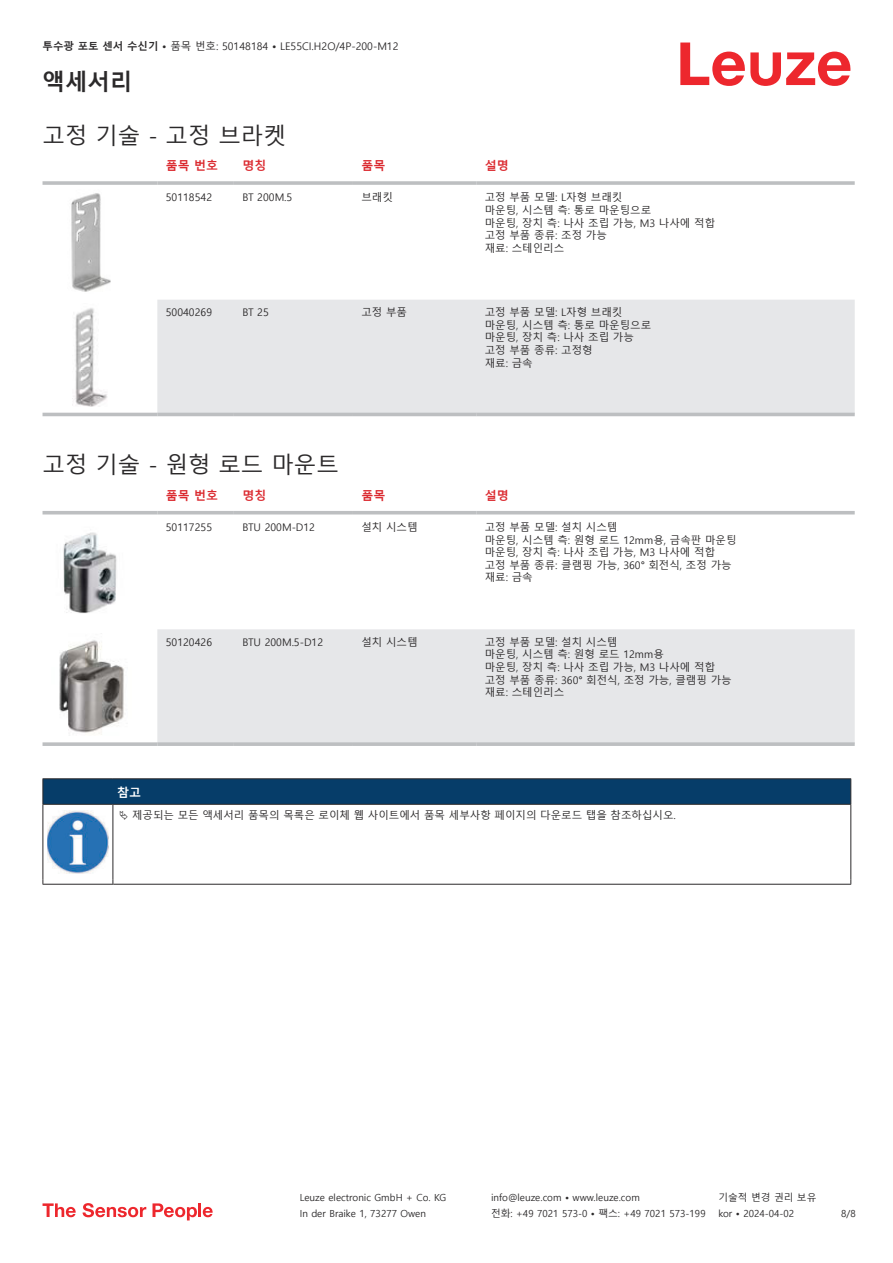
<style>
.page{position:relative;width:893px;height:1263px;background:#fff}
.page>*{position:absolute;margin:0;border:0;box-sizing:border-box;transform-origin:0 0}
.t1{font:22.5px "Malgun Gothic";color:#2b292a}
.t2{font:700 22.5px "Malgun Gothic";color:#2b292a}
.t3{font:700 12px "Malgun Gothic";color:#db2a30}
.t4{font:700 12px "Malgun Gothic";color:#fff}
.t5{font:10.5px/12.6px "Malgun Gothic";color:#2b292a}
.t6{font:9.75px "Malgun Gothic";color:#2b292a}
.s1{font-weight:700}
</style>
<div class="page">
<svg style="left:680px;top:43px;width:170px;height:43px"></svg>
<svg style="left:43px;top:398px;width:812px;height:19px"></svg>
<div style="left:157px;top:300px;width:698px;height:113px;background:#e6e7e9"></div>
<hr style="left:43px;top:181px;width:114px;height:4px;background:#bdbfc1">
<hr style="left:157px;top:181px;width:77px;height:4px;background:#c8cacb">
<hr style="left:234px;top:181px;width:119px;height:4px;background:#c3c5c6">
<hr style="left:353px;top:181px;width:123px;height:4px;background:#bdbfc1">
<hr style="left:476px;top:181px;width:379px;height:4px;background:#c8cacb">
<hr style="left:43px;top:413px;width:114px;height:3px;background:#bdbfc1">
<hr style="left:157px;top:413px;width:77px;height:3px;background:#bdbfc1">
<hr style="left:234px;top:413px;width:119px;height:3px;background:#bdbfc1">
<hr style="left:353px;top:413px;width:123px;height:3px;background:#bdbfc1">
<hr style="left:476px;top:413px;width:379px;height:3px;background:#bdbfc1">
<img style="left:71px;top:193px;width:40px;height:99px">
<img style="left:73px;top:308px;width:37px;height:102px">
<div style="left:157px;top:629px;width:698px;height:113px;background:#e6e7e9"></div>
<hr style="left:43px;top:511px;width:114px;height:3px;background:#bdbfc1">
<hr style="left:157px;top:511px;width:77px;height:3px;background:#bdbfc1">
<hr style="left:234px;top:511px;width:119px;height:3px;background:#bdbfc1">
<hr style="left:353px;top:511px;width:123px;height:3px;background:#bdbfc1">
<hr style="left:476px;top:511px;width:379px;height:3px;background:#bdbfc1">
<svg style="left:43px;top:742px;width:114px;height:4px"></svg>
<hr style="left:157px;top:742px;width:77px;height:4px;background:#bdbfc1">
<hr style="left:234px;top:742px;width:119px;height:4px;background:#bdbfc1">
<svg style="left:353px;top:742px;width:123px;height:4px"></svg>
<hr style="left:476px;top:742px;width:379px;height:4px;background:#bdbfc1">
<img style="left:63px;top:532px;width:54px;height:82px">
<img style="left:59px;top:640px;width:65px;height:95px">
<svg style="left:44px;top:805px;width:806px;height:79px"></svg>
<hr style="left:43px;top:778px;width:70px;height:1px;background:#2b292a">
<hr style="left:43px;top:804px;width:70px;height:1px;background:#2b292a">
<hr style="left:113px;top:778px;width:738px;height:1px;background:#2b292a">
<svg style="left:43px;top:779px;width:808px;height:25px;background:#063c67"></svg>
<hr style="left:113px;top:804px;width:738px;height:1px;background:#2b292a">
<hr style="left:43px;top:805px;width:1px;height:75px;background:#2b292a">
<hr style="left:113px;top:805px;width:1px;height:75px;background:#2b292a">
<hr style="left:850px;top:805px;width:1px;height:75px;background:#2b292a">
<hr style="left:43px;top:884px;width:70px;height:1px;background:#2b292a">
<hr style="left:113px;top:884px;width:738px;height:1px;background:#2b292a">
<img style="left:47px;top:811px;width:61px;height:62px">
<div style="left:115px;top:805px;width:734px;height:20px;background:#fff"></div>
<svg style="left:43px;top:1203px;width:33px;height:14px"></svg>
<svg style="left:83px;top:1203px;width:63px;height:14px"></svg>
<svg style="left:153px;top:1203px;width:44px;height:17px"></svg>
<hr style="left:198px;top:1203px;width:3px;height:14px;background:#ed272d">
<svg style="left:203px;top:1207px;width:10px;height:10px"></svg>
<p class="t5" style="left:43px;top:40px;width:358px"><span class="s1">투수광 포토 센서 수신기 •</span> 품목 번호: 50148184 <span class="s1">•</span> LE55CI.H2O/4P-200-M12</p>
<h1 class="t2" style="left:43px;top:69px;width:91px">액세서리</h1>
<h1 class="t1" style="left:43px;top:123px;width:245px">고정 기술 - 고정 브라켓</h1>
<p class="t3" style="left:166px;top:159px;width:54px">품목 번호</p>
<p class="t3" style="left:242px;top:159px;width:25px">명칭</p>
<p class="t3" style="left:361px;top:159px;width:25px">품목</p>
<p class="t3" style="left:485px;top:159px;width:25px">설명</p>
<p class="t5" style="left:166px;top:191px;width:48px">50118542</p>
<p class="t5" style="left:242px;top:191px;width:51px">BT 200M.5</p>
<p class="t5" style="left:361px;top:191px;width:33px">브래킷</p>
<p class="t5" style="left:485px;top:191px;width:232px">고정 부품 모델: L자형 브래킷<br>마운팅, 시스템 측: 통로 마운팅으로<br>마운팅, 장치 측: 나사 조립 가능, M3 나사에 적합 고정 부품 종류: 조정 가능<br>재료: 스테인리스</p>
<p class="t5" style="left:166px;top:306px;width:48px">50040269</p>
<p class="t5" style="left:242px;top:306px;width:28px">BT 25</p>
<p class="t5" style="left:361px;top:306px;width:47px">고정 부품</p>
<p class="t5" style="left:485px;top:306px;width:168px">고정 부품 모델: L자형 브래킷 마운팅, 시스템 측: 통로 마운팅으로 마운팅, 장치 측: 나사 조립 가능 고정 부품 종류: 고정형<br>재료: 금속</p>
<h1 class="t1" style="left:43px;top:452px;width:298px">고정 기술 - 원형 로드 마운트</h1>
<p class="t3" style="left:166px;top:489px;width:54px">품목 번호</p>
<p class="t3" style="left:242px;top:489px;width:25px">명칭</p>
<p class="t3" style="left:361px;top:489px;width:25px">품목</p>
<p class="t3" style="left:485px;top:489px;width:25px">설명</p>
<p class="t5" style="left:166px;top:521px;width:48px">50117255</p>
<p class="t5" style="left:242px;top:521px;width:74px">BTU 200M-D12</p>
<p class="t5" style="left:361px;top:521px;width:58px">설치 시스템</p>
<p class="t5" style="left:485px;top:521px;width:253px">고정 부품 모델: 설치 시스템<br>마운팅, 시스템 측: 원형 로드 12mm용, 금속판 마운팅 마운팅, 장치 측: 나사 조립 가능, M3 나사에 적합 고정 부품 종류: 클램핑 가능, 360° 회전식, 조정 가능 재료: 금속</p>
<p class="t5" style="left:166px;top:636px;width:48px">50120426</p>
<p class="t5" style="left:242px;top:636px;width:82px">BTU 200M.5-D12</p>
<p class="t5" style="left:361px;top:636px;width:58px">설치 시스템</p>
<p class="t5" style="left:485px;top:636px;width:248px">고정 부품 모델: 설치 시스템<br>마운팅, 시스템 측: 원형 로드 12mm용<br>마운팅, 장치 측: 나사 조립 가능, M3 나사에 적합 고정 부품 종류: 360° 회전식, 조정 가능, 클램핑 가능 재료: 스테인리스</p>
<p class="t4" style="left:117px;top:785px;width:25px">참고</p>
<p class="t5" style="left:132px;top:809px;width:545px">제공되는 모든 액세서리 품목의 목록은 로이체 웹 사이트에서 품목 세부사항 페이지의 다운로드 탭을 참조하십시오.</p>
<p class="t6" style="left:300px;top:1192px;width:148px">Leuze electronic GmbH + Co. KG</p>
<p class="t6" style="left:491px;top:1192px;width:150px">info@leuze.com • www.leuze.com</p>
<p class="t6" style="left:718px;top:1192px;width:100px">기술적 변경 권리 보유</p>
<p class="t6" style="left:300px;top:1208px;width:128px">In der Braike 1, 73277 Owen</p>
<p class="t6" style="left:491px;top:1208px;width:216px">전화: +49 7021 573-0 • 팩스: +49 7021 573-199</p>
<p class="t6" style="left:718px;top:1208px;width:77px">kor • 2024-04-02</p>
<p class="t6" style="left:841px;top:1208px;width:16px">8/8</p>
</div>
